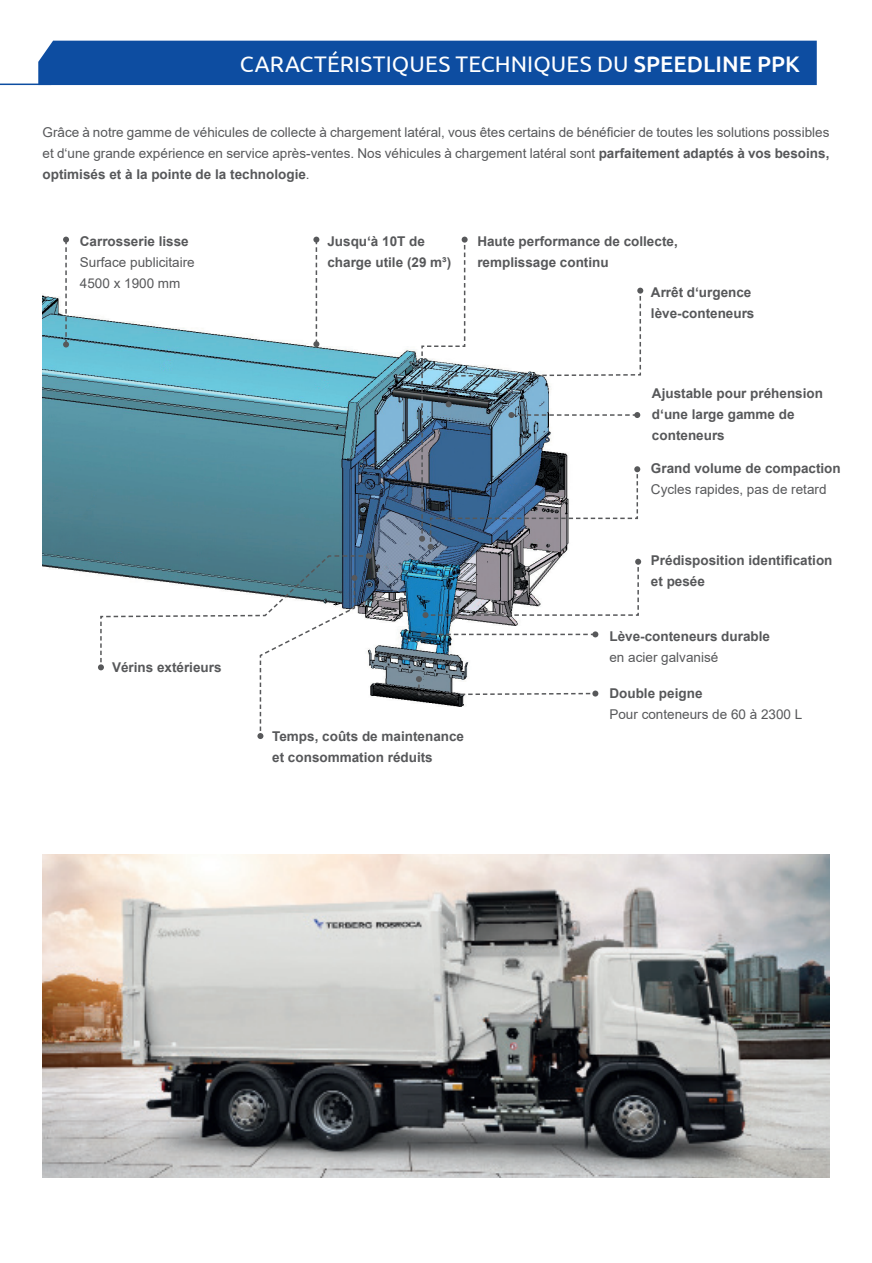
<style>
.page{position:relative;width:872px;height:1263px;background:#fff}
.page>*{position:absolute;margin:0;border:0;box-sizing:border-box;transform-origin:0 0}
.h2_links{font:22.5px "Ubuntu";letter-spacing:.005em;color:#fff}
.copy_9_14{font:13.5px/21px "Arial";color:#57585a;text-align:justify}
.copy_9_14-2{font:700 13.5px/21px "Arial";color:#57585a}
.s1{font-weight:500}
.s2{font-weight:700}
</style>
<div class="page">
<img style="left:43px;top:295px;width:524px;height:412px">
<svg style="left:313px;top:237px;width:6px;height:110px"></svg>
<svg style="left:63px;top:237px;width:6px;height:110px"></svg>
<svg style="left:416px;top:676px;width:182px;height:20px"></svg>
<svg style="left:420px;top:631px;width:178px;height:6px"></svg>
<svg style="left:98px;top:553px;width:274px;height:186px"></svg>
<svg style="left:419px;top:237px;width:224px;height:313px"></svg>
<svg style="left:422px;top:559px;width:219px;height:59px"></svg>
<div style="left:38px;top:41px;width:778px;height:44px;background:#0d4da1"></div>
<img style="left:43px;top:854px;width:786px;height:323px">
<hr style="left:0;top:84px;width:51px;height:1px;background:#0d4da1">
<p class="h2_links" style="left:240px;top:50px;width:561px">CARACTÉRISTIQUES TECHNIQUES DU <span class="s1">SPEEDLINE PPK</span></p>
<p class="copy_9_14" style="left:43px;top:122px;width:788px">Grâce à notre gamme de véhicules de collecte à chargement latéral, vous êtes certains de bénéficier de toutes les solutions possibles et d‘une grande expérience en service après-ventes. Nos véhicules à chargement latéral sont <span class="s2">parfaitement adaptés à vos besoins, optimisés et à la pointe de la technologie</span>.</p>
<p class="copy_9_14-2" style="left:80px;top:231px;width:110px">Carrosserie lisse</p>
<p class="copy_9_14" style="left:80px;top:252px;width:116px">Surface publicitaire</p>
<p class="copy_9_14" style="left:80px;top:273px;width:102px">4500 x 1900 mm</p>
<p class="copy_9_14-2" style="left:112px;top:657px;width:111px">Vérins extérieurs</p>
<p class="copy_9_14-2" style="left:327px;top:231px;width:99px">Jusqu‘à 10T de</p>
<p class="copy_9_14-2" style="left:327px;top:252px;width:125px">charge utile (29 m³)</p>
<p class="copy_9_14-2" style="left:477px;top:231px;width:202px">Haute performance de collecte,</p>
<p class="copy_9_14-2" style="left:477px;top:252px;width:133px">remplissage continu</p>
<p class="copy_9_14-2" style="left:651px;top:282px;width:102px">Arrêt d‘urgence</p>
<p class="copy_9_14-2" style="left:651px;top:303px;width:105px">lève-conteneurs</p>
<p class="copy_9_14-2" style="left:272px;top:726px;width:193px">Temps, coûts de maintenance</p>
<p class="copy_9_14-2" style="left:272px;top:747px;width:162px">et consommation réduits</p>
<p class="copy_9_14-2" style="left:652px;top:383px;width:173px">Ajustable pour préhension d‘une large gamme de</p>
<p class="copy_9_14-2" style="left:652px;top:425px;width:74px">conteneurs</p>
<p class="copy_9_14-2" style="left:651px;top:458px;width:191px">Grand volume de compaction</p>
<p class="copy_9_14" style="left:651px;top:479px;width:177px">Cycles rapides, pas de retard</p>
<p class="copy_9_14-2" style="left:651px;top:550px;width:183px">Prédisposition identification et pesée</p>
<p class="copy_9_14-2" style="left:609px;top:626px;width:162px">Lève-conteneurs durable</p>
<p class="copy_9_14" style="left:609px;top:646px;width:110px">en acier galvanisé</p>
<p class="copy_9_14-2" style="left:609px;top:683px;width:95px">Double peigne</p>
<p class="copy_9_14" style="left:609px;top:704px;width:194px">Pour conteneurs de 60 à 2300 L</p>
</div>
